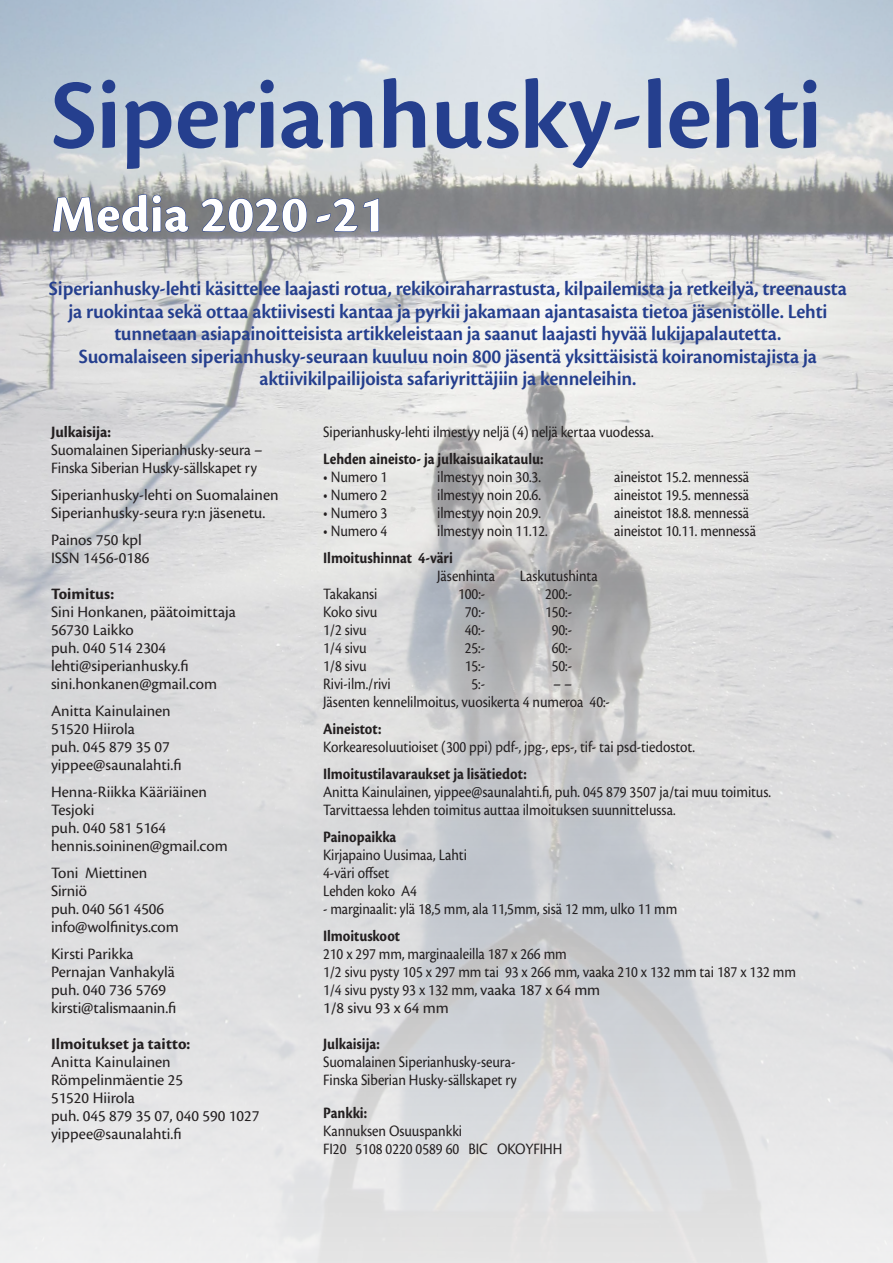
<style>
.page{position:relative;width:893px;height:1263px;background:#fff}
.page>*{position:absolute;margin:0;border:0;box-sizing:border-box;transform-origin:0 0}
.t1{font:600 102px "Cronos Pro";letter-spacing:-.01em;color:#253f8e}
.t2{font:700 54px "Cronos Pro";color:#fff}
.t3{font:600 21px/22.5px "Cronos Pro";letter-spacing:-.01em;color:#253f8e;text-align:center;scale:.96 1}
.t4{font:16.5px/18px "Cronos Pro";letter-spacing:-.005em;color:#231f20;scale:.89 1}
.t5{font:16.5px/18px "Cronos Pro";letter-spacing:-.005em;color:#231f20}
.t6{font:700 16.5px "Cronos Pro";color:#231f20;scale:.89 1}
.t7{font:16.5px/18px "Cronos Pro";letter-spacing:-.005em;color:#231f20;scale:.95 1}
.t8{font:700 16.5px "Cronos Pro";color:#231f20}
.t9{font:700 16.5px "Cronos Pro";color:#231f20;scale:.95 1}
</style>
<div class="page">
<img style="left:0;top:0;width:893px;height:1263px">
<svg style="left:52px;top:194px;width:137px;height:39px;background:#737884"></svg>
<svg style="left:201px;top:198px;width:106px;height:35px;background:#6f7583"></svg>
<svg style="left:316px;top:198px;width:63px;height:34px;background:#747985"></svg>
<h1 class="t1" style="left:51px;top:57px;width:773px">Siperianhusky-lehti</h1>
<h2 class="t2" style="left:51px;top:183px;width:337px">Media 2020 -21</h2>
<p class="t3" style="left:49px;top:278px;width:833px">Siperianhusky-lehti käsittelee laajasti rotua, rekikoiraharrastusta, kilpailemista ja retkeilyä, treenausta ja ruokintaa sekä ottaa aktiivisesti kantaa ja pyrkii jakamaan ajantasaista tietoa jäsenistölle. Lehti tunnetaan asiapainoitteisista artikkeleistaan ja saanut laajasti hyvää lukijapalautetta.<br>Suomalaiseen siperianhusky-seuraan kuuluu noin 800 jäsentä yksittäisistä koiranomistajista ja aktiivikilpailijoista safariyrittäjiin ja kenneleihin.</p>
<p class="t4" style="left:323px;top:423px;width:373px">Siperianhusky-lehti ilmestyy neljä (4) neljä kertaa vuodessa.</p>
<p class="t6" style="left:323px;top:449px;width:249px">Lehden aineisto- ja julkaisuaikataulu:</p>
<p class="t4" style="left:323px;top:468px;width:74px">• Numero 1</p>
<p class="t4" style="left:437px;top:468px;width:118px">ilmestyy noin 30.3.</p>
<p class="t4" style="left:614px;top:468px;width:153px">aineistot 15.2. mennessä</p>
<p class="t4" style="left:323px;top:486px;width:74px">• Numero 2</p>
<p class="t4" style="left:437px;top:486px;width:118px">ilmestyy noin 20.6.</p>
<p class="t4" style="left:614px;top:486px;width:153px">aineistot 19.5. mennessä</p>
<p class="t4" style="left:323px;top:504px;width:74px">• Numero 3</p>
<p class="t4" style="left:437px;top:504px;width:118px">ilmestyy noin 20.9.</p>
<p class="t4" style="left:614px;top:504px;width:153px">aineistot 18.8. mennessä</p>
<p class="t4" style="left:323px;top:522px;width:74px">• Numero 4</p>
<p class="t4" style="left:437px;top:522px;width:126px">ilmestyy noin 11.12.</p>
<p class="t4" style="left:614px;top:522px;width:161px">aineistot 10.11. mennessä</p>
<p class="t6" style="left:323px;top:548px;width:147px">Ilmoitushinnat 4-väri</p>
<p class="t4" style="left:437px;top:567px;width:67px">Jäsenhinta</p>
<p class="t4" style="left:520px;top:567px;width:89px">Laskutushinta</p>
<p class="t4" style="left:323px;top:585px;width:63px">Takakansi</p>
<p class="t4" style="left:458px;top:585px;width:32px">100:-</p>
<p class="t4" style="left:545px;top:585px;width:32px">200:-</p>
<p class="t4" style="left:323px;top:603px;width:62px">Koko sivu</p>
<p class="t4" style="left:465px;top:603px;width:24px">70:-</p>
<p class="t4" style="left:545px;top:603px;width:32px">150:-</p>
<p class="t4" style="left:323px;top:621px;width:51px">1/2 sivu</p>
<p class="t4" style="left:465px;top:621px;width:24px">40:-</p>
<p class="t4" style="left:552px;top:621px;width:24px">90:-</p>
<p class="t4" style="left:323px;top:639px;width:51px">1/4 sivu</p>
<p class="t4" style="left:465px;top:639px;width:24px">25:-</p>
<p class="t4" style="left:552px;top:639px;width:24px">60:-</p>
<p class="t4" style="left:323px;top:657px;width:51px">1/8 sivu</p>
<p class="t4" style="left:465px;top:657px;width:24px">15:-</p>
<p class="t4" style="left:552px;top:657px;width:24px">50:-</p>
<p class="t4" style="left:323px;top:675px;width:78px">Rivi-ilm./rivi</p>
<p class="t4" style="left:471px;top:675px;width:17px">5:-</p>
<p class="t9" style="left:51px;top:422px;width:65px">Julkaisija:</p>
<p class="t7" style="left:51px;top:441px;width:224px">Suomalainen Siperianhusky-seura –<br>Finska Siberian Husky-sällskapet ry</p>
<p class="t5" style="left:51px;top:486px;width:229px">Siperianhusky-lehti on Suomalainen<br>Siperianhusky-seura ry:n jäsenetu.</p>
<p class="t5" style="left:51px;top:531px;width:100px">Painos 750 kpl<br>ISSN 1456-0186</p>
<p class="t8" style="left:51px;top:584px;width:65px">Toimitus:</p>
<p class="t5" style="left:51px;top:603px;width:186px">Sini Honkanen, päätoimittaja<br>56730 Laikko<br>puh. 040 514 2304 lehti@siperianhusky.fi sini.honkanen@gmail.com</p>
<p class="t5" style="left:51px;top:702px;width:132px">Anitta Kainulainen<br>51520 Hiirola<br>puh. 045 879 35 07 yippee@saunalahti.fi</p>
<p class="t5" style="left:51px;top:783px;width:178px">Henna-Riikka Kääriäinen<br>Tesjoki<br>puh. 040 581 5164 hennis.soininen@gmail.com</p>
<p class="t5" style="left:51px;top:864px;width:129px">Toni Miettinen<br>Sirniö<br>puh. 040 561 4506 info@wolfinitys.com</p>
<p class="t5" style="left:51px;top:945px;width:127px">Kirsti Parikka<br>Pernajan Vanhakylä puh. 040 736 5769 kirsti@talismaanin.fi</p>
<p class="t8" style="left:51px;top:1034px;width:141px">Ilmoitukset ja taitto:</p>
<p class="t5" style="left:51px;top:1053px;width:210px">Anitta Kainulainen<br>Römpelinmäentie 25<br>51520 Hiirola<br>puh. 045 879 35 07, 040 590 1027 yippee@saunalahti.fi</p>
<p class="t4" style="left:323px;top:675px;width:324px;text-indent:230px">– –<br>Jäsenten kennelilmoitus, vuosikerta 4 numeroa 40:-</p>
<p class="t6" style="left:323px;top:719px;width:67px">Aineistot:</p>
<p class="t4" style="left:323px;top:738px;width:419px">Korkearesoluutioiset (300 ppi) pdf-, jpg-, eps-, tif- tai psd-tiedostot.</p>
<p class="t6" style="left:323px;top:764px;width:230px">Ilmoitustilavaraukset ja lisätiedot:</p>
<p class="t4" style="left:323px;top:783px;width:505px">Anitta Kainulainen, yippee@saunalahti.fi, puh. 045 879 3507 ja/tai muu toimitus.<br>Tarvittaessa lehden toimitus auttaa ilmoituksen suunnittelussa.</p>
<p class="t6" style="left:323px;top:827px;width:84px">Painopaikka</p>
<p class="t4" style="left:323px;top:846px;width:163px">Kirjapaino Uusimaa, Lahti<br>4-väri offset<br>Lehden koko A4</p>
<p class="t4" style="left:323px;top:900px;width:400px">- marginaalit: ylä 18,5 mm, ala 11,5mm, sisä 12 mm, ulko 11 mm</p>
<p class="t6" style="left:323px;top:926px;width:88px">Ilmoituskoot</p>
<p class="t4" style="left:323px;top:945px;width:533px">210 x 297 mm, marginaaleilla 187 x 266 mm<br>1/2 sivu pysty 105 x 297 mm tai 93 x 266 mm, vaaka 210 x 132 mm tai 187 x 132 mm 1/4 sivu pysty 93 x 132 mm, vaaka 187 x 64 mm<br>1/8 sivu 93 x 64 mm</p>
<p class="t6" style="left:323px;top:1034px;width:65px">Julkaisija:</p>
<p class="t4" style="left:323px;top:1053px;width:219px">Suomalainen Siperianhusky-seura-<br>Finska Siberian Husky-sällskapet ry</p>
<p class="t6" style="left:323px;top:1103px;width:51px">Pankki:</p>
<p class="t4" style="left:323px;top:1122px;width:270px">Kannuksen Osuuspankki<br>FI20 5108 0220 0589 60 BIC OKOYFIHH</p>
</div>
